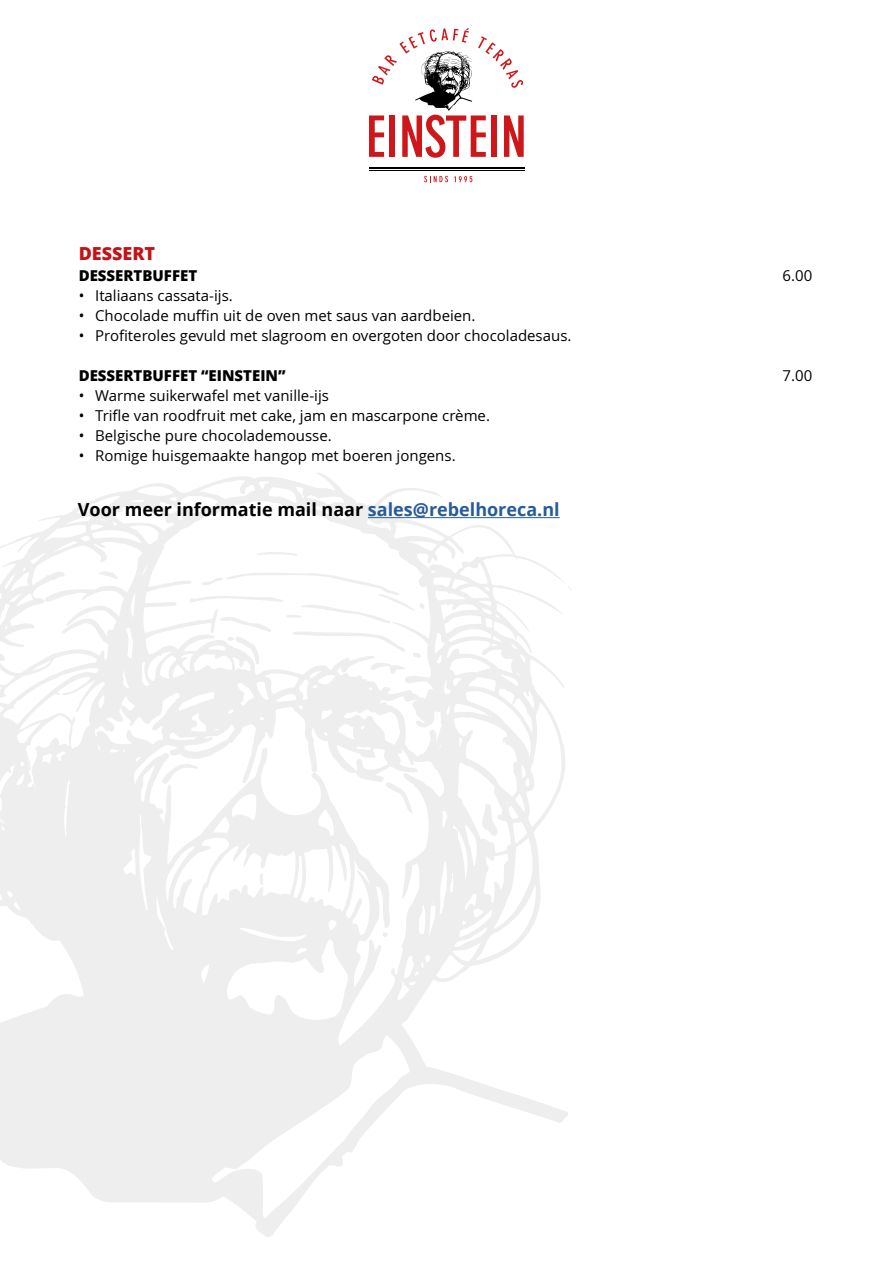
<style>
.page{position:relative;width:893px;height:1263px;background:#fff}
.page>*{position:absolute;margin:0;border:0;box-sizing:border-box;transform-origin:0 0}
.t1{font:700 18px "Open Sans";color:#000}
.t2{font:800 18px "Open Sans";color:#c51315}
.t3{font:15px "Open Sans";color:#000}
.t4{font:800 15px "Open Sans";color:#000}
.s1{color:#275b9b}
</style>
<div class="page">
<svg style="left:424px;top:176px;width:24px;height:6px"></svg>
<svg style="left:454px;top:176px;width:18px;height:6px"></svg>
<hr style="left:369px;top:167px;width:155px;height:2px;background:#000">
<hr style="left:369px;top:170px;width:155px;height:1px;background:#000">
<svg style="left:369px;top:28px;width:155px;height:130px"></svg>
<svg style="left:0;top:473px;width:568px;height:764px"></svg>
<svg style="left:256px;top:552px;width:42px;height:4px"></svg>
<svg style="left:99px;top:570px;width:19px;height:9px"></svg>
<svg style="left:189px;top:568px;width:236px;height:107px"></svg>
<svg style="left:162px;top:762px;width:37px;height:22px"></svg>
<svg style="left:386px;top:782px;width:27px;height:31px"></svg>
<svg style="left:477px;top:803px;width:24px;height:34px"></svg>
<svg style="left:259px;top:873px;width:4px;height:13px"></svg>
<svg style="left:382px;top:932px;width:6px;height:5px"></svg>
<hr style="left:368px;top:517px;width:192px;height:1px;background:#275b9b">
<p class="t2" style="left:79px;top:240px;width:78px">DESSERT</p>
<p class="t4" style="left:79px;top:264px;width:120px">DESSERTBUFFET</p>
<p class="t3" style="left:782px;top:267px;width:31px">6.00</p>
<p class="t3" style="left:79px;top:287px;width:156px">• Italiaans cassata-ijs.</p>
<p class="t3" style="left:79px;top:307px;width:398px">• Chocolade muffin uit de oven met saus van aardbeien.</p>
<p class="t3" style="left:79px;top:327px;width:494px">• Profiteroles gevuld met slagroom en overgoten door chocoladesaus.</p>
<p class="t4" style="left:79px;top:364px;width:208px">DESSERTBUFFET “EINSTEIN”</p>
<p class="t3" style="left:782px;top:367px;width:31px">7.00</p>
<p class="t3" style="left:79px;top:387px;width:252px">• Warme suikerwafel met vanille-ijs</p>
<p class="t3" style="left:79px;top:407px;width:413px">• Trifle van roodfruit met cake, jam en mascarpone crème.</p>
<p class="t3" style="left:79px;top:427px;width:255px">• Belgische pure chocolademousse.</p>
<p class="t3" style="left:79px;top:447px;width:378px">• Romige huisgemaakte hangop met boeren jongens.</p>
<p class="t1" style="left:78px;top:497px;width:483px">Voor meer informatie mail naar <span class="s1">sales@rebelhoreca.nl</span></p>
</div>
